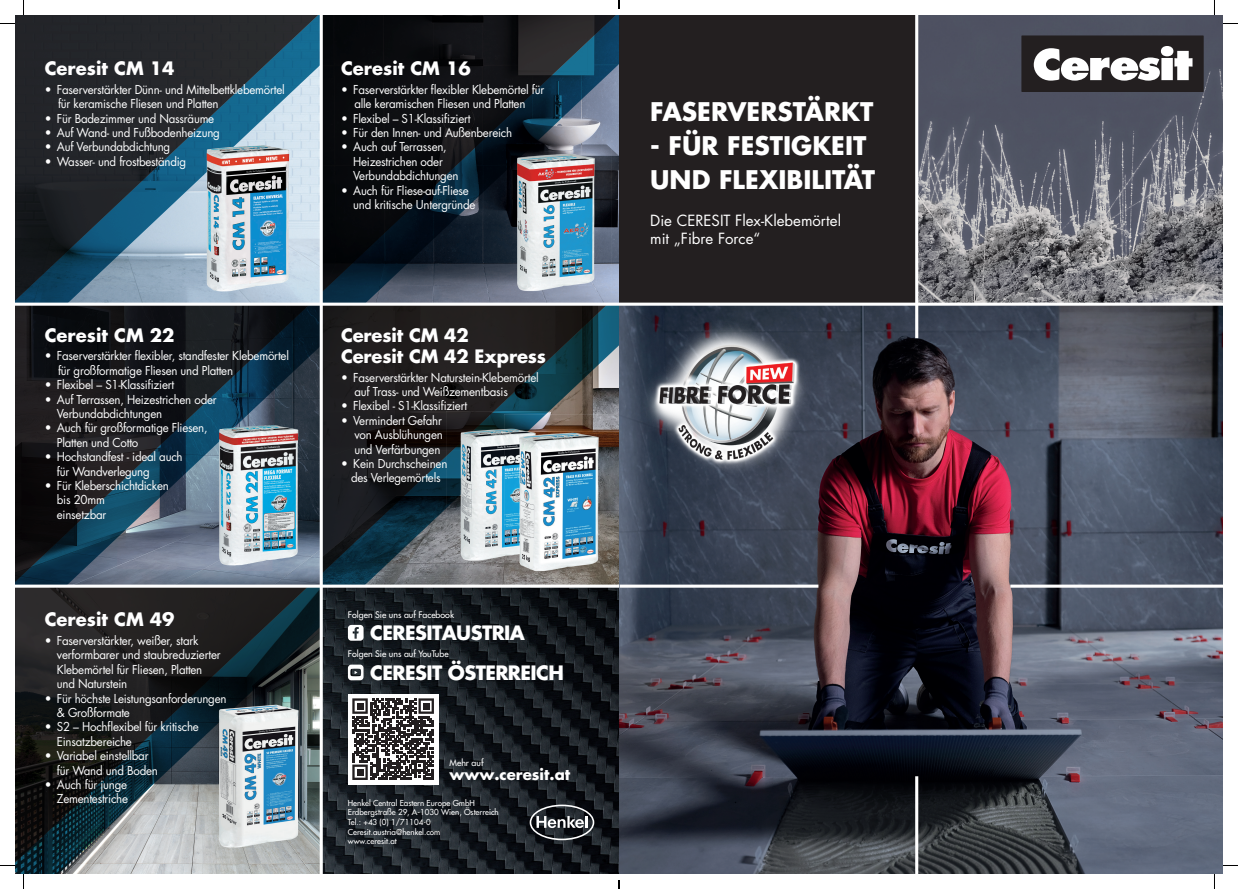
<style>
.page{position:relative;width:1238px;height:889px;background:#fff}
.page>*{position:absolute;margin:0;border:0;box-sizing:border-box;transform-origin:0 0}
.t1{font:700 25px/34px "Futura Std";color:#fff}
.t2{font:700 19.3px/39.7px "Futura Std";letter-spacing:-.03em;color:#fff}
.t3{font:700 18px/21.3px "Futura Std";color:#fff}
.t4{font:15px/18px "Futura Std";color:#fff}
.t5{font:700 15px "Futura Std";color:#fff}
.t6{font:12px/14.4px "Futura Std";letter-spacing:-.02em;color:#fff;scale:.96 1}
.t7{font:500 8.8px "Futura Std";color:#fff}
.t8{font:500 8px/9.6px "Futura Std";color:#fff}
</style>
<div class="page">
<img style="left:323px;top:588px;width:296px;height:286px">
<img style="left:619px;top:306px;width:604px;height:568px">
<svg style="left:15px;top:15px;width:305px;height:288px;background:#435764"></svg>
<svg style="left:15px;top:306px;width:305px;height:279px;background:#26323d"></svg>
<svg style="left:15px;top:588px;width:305px;height:286px;background:#394042"></svg>
<svg style="left:323px;top:15px;width:296px;height:288px;background:#1c242e"></svg>
<svg style="left:323px;top:306px;width:296px;height:279px;background:#282e32"></svg>
<div style="left:619px;top:15px;width:297px;height:289px;background:#231f20"></div>
<svg style="left:529px;top:805px;width:65px;height:35px;background:#4b4e52"></svg>
<img style="left:918px;top:15px;width:305px;height:288px">
<hr style="left:915px;top:15px;width:3px;height:323px;background:#fff">
<hr style="left:915px;top:776px;width:3px;height:98px;background:#fff">
<hr style="left:619px;top:585px;width:199px;height:3px;background:#fff">
<hr style="left:1010px;top:585px;width:213px;height:3px;background:#fff">
<hr style="left:619px;top:303px;width:604px;height:3px;background:#fff">
<div style="left:1022px;top:36px;width:180px;height:55px;background:#231f20"></div>
<div style="left:1021px;top:36px;width:182px;height:56px;border:1px solid #231f20"></div>
<svg style="left:1033px;top:46px;width:159px;height:35px"></svg>
<img style="left:637px;top:310px;width:178px;height:170px">
<img style="left:219px;top:425px;width:79px;height:140px">
<img style="left:218px;top:704px;width:81px;height:144px">
<div style="left:348px;top:694px;width:90px;height:90px;background:#fff"></div>
<svg style="left:352px;top:698px;width:82px;height:82px"></svg>
<img style="left:206px;top:145px;width:83px;height:147px">
<img style="left:502px;top:149px;width:109px;height:148px">
<img style="left:446px;top:412px;width:105px;height:157px">
<img style="left:504px;top:414px;width:111px;height:167px">
<svg style="left:348px;top:625px;width:15px;height:16px"></svg>
<svg style="left:348px;top:665px;width:15px;height:15px"></svg>
<svg style="left:0;top:23px;width:15px;height:1px"></svg>
<svg style="left:1223px;top:23px;width:15px;height:1px"></svg>
<svg style="left:0;top:865px;width:15px;height:1px"></svg>
<svg style="left:1223px;top:865px;width:15px;height:1px"></svg>
<svg style="left:23px;top:0;width:1px;height:15px"></svg>
<svg style="left:23px;top:874px;width:1px;height:15px"></svg>
<svg style="left:1214px;top:0;width:1px;height:15px"></svg>
<svg style="left:1214px;top:874px;width:1px;height:15px"></svg>
<svg style="left:618px;top:0;width:2px;height:9px"></svg>
<svg style="left:618px;top:880px;width:2px;height:9px"></svg>
<h3 class="t3" style="left:45px;top:58px;width:131px">Ceresit CM 14</h3>
<p class="t6" style="left:58px;top:82px;width:238px;text-indent:-13px">• Faserverstärkter Dünn- und Mittelbettklebemörtel für keramische Fliesen und Platten</p>
<p class="t6" style="left:45px;top:111px;width:178px">• Für Badezimmer und Nassräume</p>
<p class="t6" style="left:45px;top:126px;width:184px">• Auf Wand- und Fußbodenheizung</p>
<p class="t6" style="left:45px;top:140px;width:132px">• Auf Verbundabdichtung</p>
<p class="t6" style="left:45px;top:154px;width:149px">• Wasser- und frostbeständig</p>
<h3 class="t3" style="left:45px;top:324px;width:131px">Ceresit CM 22</h3>
<p class="t6" style="left:58px;top:349px;width:242px;text-indent:-13px">• Faserverstärkter flexibler, standfester Klebemörtel für großformatige Fliesen und Platten</p>
<p class="t6" style="left:45px;top:378px;width:136px">• Flexibel – S1-Klassifiziert</p>
<p class="t6" style="left:57px;top:392px;width:168px;text-indent:-12px">• Auf Terrassen, Heizestrichen oder<br>Verbundabdichtungen</p>
<p class="t6" style="left:57px;top:421px;width:158px;text-indent:-12px">• Auch für großformatige Fliesen,<br>Platten und Cotto</p>
<p class="t6" style="left:57px;top:450px;width:133px;text-indent:-12px">• Hochstandfest - ideal auch für Wandverlegung</p>
<p class="t6" style="left:57px;top:478px;width:118px;text-indent:-12px">• Für Kleberschichtdicken bis 20mm<br>einsetzbar</p>
<h3 class="t3" style="left:45px;top:609px;width:131px">Ceresit CM 49</h3>
<p class="t6" style="left:57px;top:633px;width:172px;text-indent:-12px">• Faserverstärkter, weißer, stark verformbarer und staubreduzierter<br>Klebemörtel für Fliesen, Platten und Naturstein</p>
<p class="t6" style="left:57px;top:691px;width:178px;text-indent:-12px">• Für höchste Leistungsanforderungen &amp; Großformate</p>
<p class="t6" style="left:57px;top:720px;width:149px;text-indent:-12px">• S2 – Hochflexibel für kritische<br>Einsatzbereiche</p>
<p class="t6" style="left:57px;top:749px;width:107px;text-indent:-12px">• Variabel einstellbar für Wand und Boden</p>
<p class="t6" style="left:45px;top:777px;width:88px;text-align:right">• Auch für junge<br>Zementestriche</p>
<h3 class="t3" style="left:341px;top:58px;width:131px">Ceresit CM 16</h3>
<p class="t6" style="left:341px;top:82px;width:213px;text-align:center">• Faserverstärkter flexibler Klebemörtel für alle keramischen Fliesen und Platten</p>
<p class="t6" style="left:341px;top:111px;width:136px">• Flexibel – S1-Klassifiziert</p>
<p class="t6" style="left:341px;top:126px;width:180px">• Für den Innen- und Außenbereich</p>
<p class="t6" style="left:353px;top:140px;width:111px;text-indent:-12px">• Auch auf Terrassen,<br>Heizestrichen oder<br>Verbundabdichtungen</p>
<p class="t6" style="left:353px;top:183px;width:129px;text-indent:-12px">• Auch für Fliese-auf-Fliese und kritische Untergründe</p>
<h3 class="t3" style="left:341px;top:324px;width:206px">Ceresit CM 42<br>Ceresit CM 42 Express</h3>
<p class="t6" style="left:354px;top:370px;width:194px;text-indent:-13px">• Faserverstärkter Naturstein-Klebemörtel auf Trass- und Weißzementbasis</p>
<p class="t6" style="left:341px;top:399px;width:133px">• Flexibel - S1-Klassifiziert</p>
<p class="t6" style="left:354px;top:413px;width:94px;text-align:justify;text-indent:-13px">• Vermindert Gefahr von Ausblühungen und Verfärbungen</p>
<p class="t6" style="left:341px;top:456px;width:112px;text-align:center">• Kein Durchscheinen des Verlegemörtels</p>
<p class="t7" style="left:348px;top:609px;width:108px">Folgen Sie uns auf Facebook</p>
<h2 class="t2" style="left:370px;top:613px;width:195px">CERESITAUSTRIA<br>CERESIT ÖSTERREICH</h2>
<p class="t7" style="left:348px;top:649px;width:102px">Folgen Sie uns auf YouTube</p>
<p class="t7" style="left:449px;top:757px;width:35px">Mehr auf</p>
<p class="t5" style="left:449px;top:764px;width:122px">www.ceresit.at</p>
<p class="t8" style="left:348px;top:798px;width:152px">Henkel Central Eastern Europe GmbH<br>Erdbergstraße 29, A-1030 Wien, Österreich<br>Tel.: +43 (0) 1/71104-0<br>Ceresit.austria@henkel.com<br>www.ceresit.at</p>
<h1 class="t1" style="left:650px;top:94px;width:225px">FASERVERSTÄRKT</h1>
<h1 class="t1" style="left:650px;top:128px;width:227px">- FÜR FESTIGKEIT<br>UND FLEXIBILITÄT</h1>
<p class="t4" style="left:650px;top:211px;width:192px">Die CERESIT Flex-Klebemörtel mit „Fibre Force“</p>
</div>
